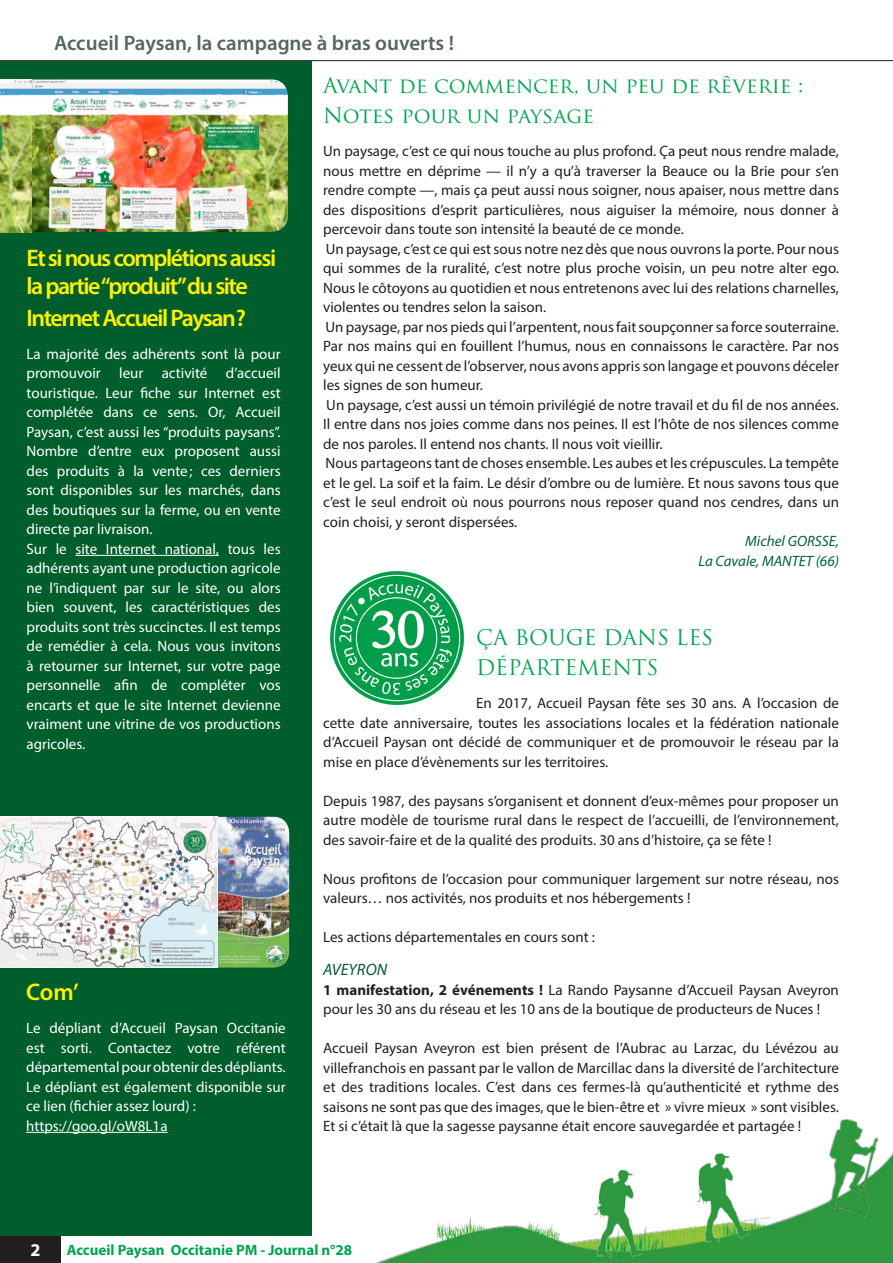
<style>
.page{position:relative;width:893px;height:1263px;background:#fff}
.page>*{position:absolute;margin:0;border:0;box-sizing:border-box;transform-origin:0 0}
.t1{font:600 24px/28.8px "Myriad Pro";letter-spacing:-.06em;color:#fff101}
.t2{font:21px/30px "Trajan Pro";color:#00a54f}
.t3{font:600 21px "Myriad Pro";color:#57675b}
.t4{font:700 18px "Myriad Pro";color:#fff}
.t5{font:italic 16.5px "Myriad Pro";color:#005e2c}
.t6{font:15px/19.5px "Myriad Pro";color:#231f20}
.t7{font:15px/19.5px "Myriad Pro";color:#fff}
.t8{font:700 15px "Myriad Pro";color:#00a54f}
.t9{font:italic 15px/19.5px "Myriad Pro";color:#005f44;text-align:right}
.s1{font-weight:700}
</style>
<div class="page">
<div style="left:0;top:0;width:311px;height:1235px;background:#005e2c"></div>
<svg style="left:0;top:0;width:893px;height:61px"></svg>
<div style="left:0;top:1236px;width:60px;height:27px;background:#231f20"></div>
<hr style="left:75px;top:555px;width:144px;height:1px;background:#fff">
<hr style="left:26px;top:1132px;width:142px;height:1px;background:#fff">
<img style="left:330px;top:571px;width:134px;height:134px">
<img style="left:265px;top:1129px;width:628px;height:134px">
<img style="left:826px;top:1119px;width:54px;height:100px">
<img style="left:591px;top:1168px;width:58px;height:92px">
<img style="left:694px;top:1152px;width:56px;height:91px">
<img style="left:217px;top:817px;width:72px;height:151px">
<img style="left:0;top:816px;width:217px;height:152px">
<img style="left:29px;top:79px;width:259px;height:153px">
<img style="left:0;top:80px;width:31px;height:152px">
<h2 class="t3" style="left:54px;top:29px;width:401px">Accueil Paysan, la campagne à bras ouverts !</h2>
<h1 class="t1" style="left:27px;top:242px;width:251px">Et si nous complétions aussi la partie “produit” du site</h1>
<h1 class="t1" style="left:27px;top:303px;width:221px">Internet Accueil Paysan?</h1>
<p class="t7" style="left:27px;top:344px;width:256px">La majorité des adhérents sont là pour promouvoir leur activité d’accueil touristique. Leur fiche sur Internet est complétée dans ce sens. Or, Accueil Paysan, c’est aussi les “produits paysans”.<br>Nombre d’entre eux proposent aussi des produits à la vente; ces derniers sont disponibles sur les marchés, dans des boutiques sur la ferme, ou en vente directe par livraison.<br>Sur le site Internet national, tous les adhérents ayant une production agricole ne l’indiquent par sur le site, ou alors bien souvent, les caractéristiques des produits sont très succinctes. Il est temps de remédier à cela. Nous vous invitons à retourner sur Internet, sur votre page personnelle afin de compléter vos encarts et que le site Internet devienne vraiment une vitrine de vos productions agricoles.</p>
<h1 class="t1" style="left:26px;top:977px;width:54px">Com’</h1>
<p class="t7" style="left:26px;top:1018px;width:261px">Le dépliant d’Accueil Paysan Occitanie est sorti. Contactez votre référent départemental pour obtenir des dépliants.<br>Le dépliant est également disponible sur ce lien (fichier assez lourd) : https://goo.gl/oW8L1a</p>
<h2 class="t2" style="left:323px;top:71px;width:482px">Avant de commencer, un peu de rêverie :<br>Notes pour un paysage</h2>
<p class="t6" style="left:323px;top:141px;width:517px">Un paysage, c’est ce qui nous touche au plus profond. Ça peut nous rendre malade, nous mettre en déprime — il n’y a qu’à traverser la Beauce ou la Brie pour s’en rendre compte —, mais ça peut aussi nous soigner, nous apaiser, nous mettre dans des dispositions d’esprit particulières, nous aiguiser la mémoire, nous donner à percevoir dans toute son intensité la beauté de ce monde.<br>Un paysage, c’est ce qui est sous notre nez dès que nous ouvrons la porte. Pour nous qui sommes de la ruralité, c’est notre plus proche voisin, un peu notre alter ego.<br>Nous le côtoyons au quotidien et nous entretenons avec lui des relations charnelles, violentes ou tendres selon la saison.<br>Un paysage, par nos pieds qui l’arpentent, nous fait soupçonner sa force souterraine.<br>Par nos mains qui en fouillent l’humus, nous en connaissons le caractère. Par nos yeux qui ne cessent de l’observer, nous avons appris son langage et pouvons déceler les signes de son humeur.<br>Un paysage, c’est aussi un témoin privilégié de notre travail et du fil de nos années.<br>Il entre dans nos joies comme dans nos peines. Il est l’hôte de nos silences comme de nos paroles. Il entend nos chants. Il nous voit vieillir.<br>Nous partageons tant de choses ensemble. Les aubes et les crépuscules. La tempête et le gel. La soif et la faim. Le désir d’ombre ou de lumière. Et nous savons tous que c’est le seul endroit où nous pourrons nous reposer quand nos cendres, dans un coin choisi, y seront dispersées.</p>
<p class="t9" style="left:698px;top:531px;width:142px">Michel GORSSE,<br>La Cavale, MANTET (66)</p>
<h2 class="t2" style="left:476px;top:623px;width:238px">ÇA BOUGE DANS LES<br>DÉPARTEMENTS</h2>
<p class="t6" style="left:323px;top:693px;width:517px;text-align:justify;text-indent:153px">En 2017, Accueil Paysan fête ses 30 ans. A l’occasion de cette date anniversaire, toutes les associations locales et la fédération nationale d’Accueil Paysan ont décidé de communiquer et de promouvoir le réseau par la mise en place d’évènements sur les territoires.</p>
<p class="t6" style="left:323px;top:791px;width:517px;text-align:justify">Depuis 1987, des paysans s’organisent et donnent d’eux-mêmes pour proposer un autre modèle de tourisme rural dans le respect de l’accueilli, de l’environnement, des savoir-faire et de la qualité des produits. 30 ans d’histoire, ça se fête !</p>
<p class="t6" style="left:323px;top:869px;width:517px">Nous profitons de l’occasion pour communiquer largement sur notre réseau, nos valeurs… nos activités, nos produits et nos hébergements !</p>
<p class="t6" style="left:323px;top:927px;width:273px">Les actions départementales en cours sont :</p>
<p class="t5" style="left:323px;top:960px;width:65px">AVEYRON</p>
<p class="t6" style="left:323px;top:980px;width:517px"><span class="s1">1 manifestation, 2 événements !</span> La Rando Paysanne d’Accueil Paysan Aveyron pour les 30 ans du réseau et les 10 ans de la boutique de producteurs de Nuces !</p>
<p class="t6" style="left:323px;top:1038px;width:517px;text-align:justify">Accueil Paysan Aveyron est bien présent de l’Aubrac au Larzac, du Lévézou au villefranchois en passant par le vallon de Marcillac dans la diversité de l’architecture et des traditions locales. C’est dans ces fermes-là qu’authenticité et rythme des saisons ne sont pas que des images, que le bien-être et » vivre mieux » sont visibles.<br>Et si c’était là que la sagesse paysanne était encore sauvegardée et partagée !</p>
<p class="t4" style="left:30px;top:1238px;width:11px">2</p>
<p class="t8" style="left:67px;top:1240px;width:287px">Accueil Paysan Occitanie PM - Journal n°28</p>
</div>
